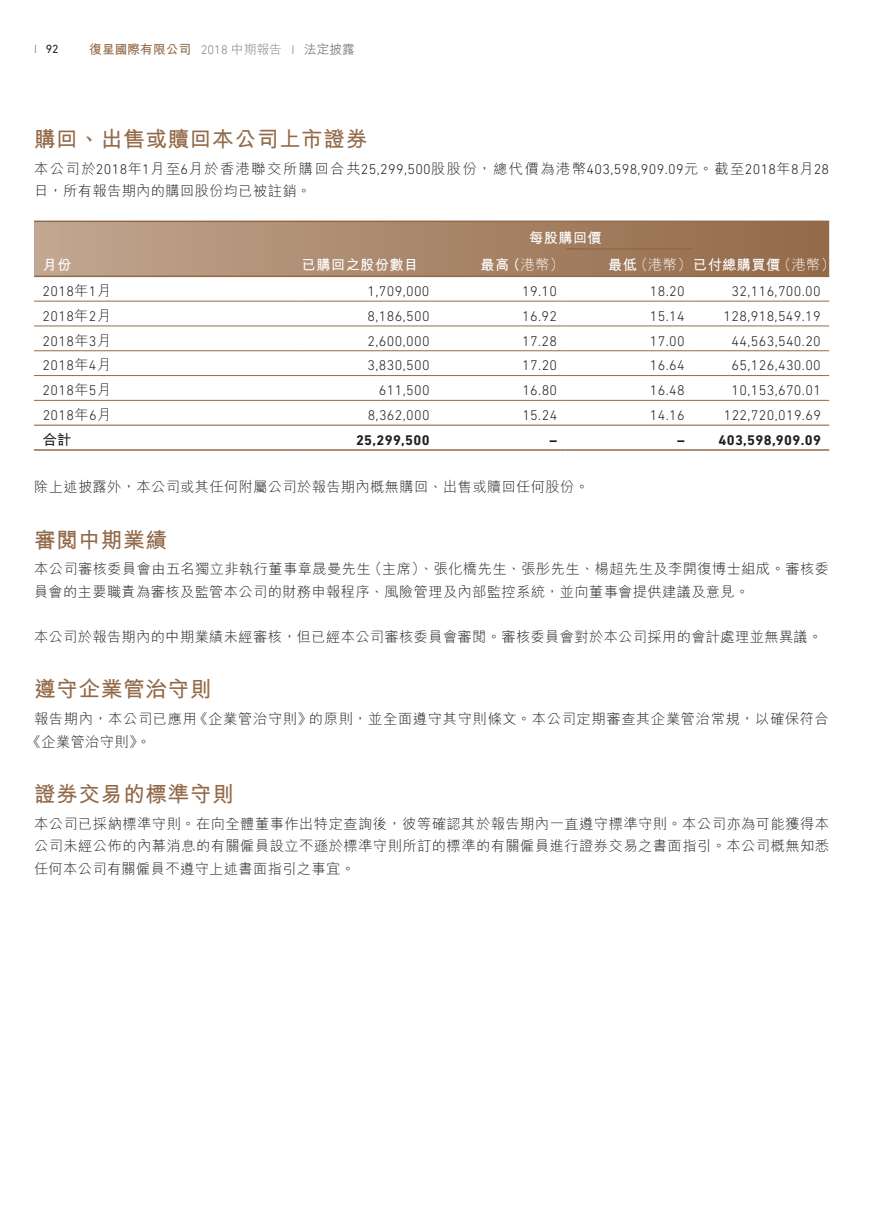
<style>
.page{position:relative;width:893px;height:1212px;background:#fff}
.page>*{position:absolute;margin:0;border:0;box-sizing:border-box;transform-origin:0 0}
.t1{font:700 21.75px "M Hei HK";letter-spacing:.025em;color:#936a49}
.t2{font:300 14.25px/22.5px "M Hei HK";letter-spacing:.025em;color:#231f20}
.t3{font:300 14.25px "DIN Next LT Pro";letter-spacing:.025em;color:#231f20}
.t4{font:300 14.25px/22.5px "M Hei HK";letter-spacing:.045em;color:#231f20}
.t5{font:700 14.25px/27.5px "M Hei HK";letter-spacing:.025em;color:#fff}
.t6{font:700 14.25px "DIN Next LT Pro";letter-spacing:.025em;color:#231f20}
.t7{font:700 14.25px "M Hei HK";color:#231f20}
.t8{font:700 12.75px "M Hei HK";color:#936a49}
.t9{font:12px "DIN Next LT Pro";color:#231f20}
.s1{font-weight:300;color:#936a49}
.s2{font-family:"DIN Next LT Pro";font-weight:300;color:#808285}
.s3{font-weight:300;color:#808285}
.s4{font-weight:500;color:#808285}
.s5{font-family:"M Hei HK"}
.s6{font-weight:300}
</style>
<div class="page">
<svg style="left:34px;top:222px;width:795px;height:54px;background:#a9876a"></svg>
<hr style="left:566px;top:248px;width:127px;height:2px;background:#936a49">
<hr style="left:34px;top:301px;width:268px;height:1px;background:#936a49">
<hr style="left:302px;top:301px;width:136px;height:1px;background:#936a49">
<hr style="left:438px;top:301px;width:128px;height:1px;background:#936a49">
<hr style="left:566px;top:301px;width:127px;height:1px;background:#936a49">
<hr style="left:693px;top:301px;width:136px;height:1px;background:#936a49">
<hr style="left:34px;top:326px;width:268px;height:1px;background:#936a49">
<hr style="left:302px;top:326px;width:136px;height:1px;background:#936a49">
<hr style="left:438px;top:326px;width:128px;height:1px;background:#936a49">
<hr style="left:566px;top:326px;width:127px;height:1px;background:#936a49">
<hr style="left:693px;top:326px;width:136px;height:1px;background:#936a49">
<hr style="left:34px;top:350px;width:268px;height:1px;background:#936a49">
<hr style="left:302px;top:350px;width:136px;height:1px;background:#936a49">
<hr style="left:438px;top:350px;width:128px;height:1px;background:#936a49">
<hr style="left:566px;top:350px;width:127px;height:1px;background:#936a49">
<hr style="left:693px;top:350px;width:136px;height:1px;background:#936a49">
<hr style="left:34px;top:375px;width:268px;height:1px;background:#936a49">
<hr style="left:302px;top:375px;width:136px;height:1px;background:#936a49">
<hr style="left:438px;top:375px;width:128px;height:1px;background:#936a49">
<hr style="left:566px;top:375px;width:127px;height:1px;background:#936a49">
<hr style="left:693px;top:375px;width:136px;height:1px;background:#936a49">
<hr style="left:34px;top:221px;width:268px;height:1px;background:#936a49">
<hr style="left:302px;top:221px;width:136px;height:1px;background:#936a49">
<hr style="left:438px;top:221px;width:128px;height:1px;background:#936a49">
<hr style="left:566px;top:221px;width:127px;height:1px;background:#936a49">
<hr style="left:693px;top:221px;width:136px;height:1px;background:#936a49">
<hr style="left:34px;top:276px;width:268px;height:1px;background:#936a49">
<hr style="left:302px;top:276px;width:136px;height:1px;background:#936a49">
<hr style="left:438px;top:276px;width:128px;height:1px;background:#936a49">
<hr style="left:566px;top:276px;width:127px;height:1px;background:#936a49">
<hr style="left:693px;top:276px;width:136px;height:1px;background:#936a49">
<hr style="left:34px;top:400px;width:268px;height:1px;background:#936a49">
<hr style="left:302px;top:400px;width:136px;height:1px;background:#936a49">
<hr style="left:438px;top:400px;width:128px;height:1px;background:#936a49">
<hr style="left:566px;top:400px;width:127px;height:1px;background:#936a49">
<hr style="left:693px;top:400px;width:136px;height:1px;background:#936a49">
<hr style="left:34px;top:425px;width:268px;height:1px;background:#936a49">
<hr style="left:302px;top:425px;width:136px;height:1px;background:#936a49">
<hr style="left:438px;top:425px;width:128px;height:1px;background:#936a49">
<hr style="left:566px;top:425px;width:127px;height:1px;background:#936a49">
<hr style="left:693px;top:425px;width:136px;height:1px;background:#936a49">
<hr style="left:34px;top:449px;width:268px;height:2px;background:#936a49">
<hr style="left:302px;top:449px;width:136px;height:2px;background:#936a49">
<hr style="left:438px;top:449px;width:128px;height:2px;background:#936a49">
<hr style="left:566px;top:449px;width:127px;height:2px;background:#936a49">
<hr style="left:693px;top:449px;width:136px;height:2px;background:#936a49">
<p class="t9" style="left:34px;top:42px;width:26px"><span class="s1">I</span> 92</p>
<p class="t8" style="left:89px;top:40px;width:267px">復星國際有限公司 <span class="s2">2018</span> <span class="s3">中期報告</span> <span class="s2">I</span> <span class="s4">法定披露</span></p>
<h1 class="t1" style="left:34px;top:123px;width:335px">購回、出售或贖回本公司上市證券</h1>
<p class="t3" style="left:34px;top:161px;width:797px"><span class="s5">本公司於</span>2018<span class="s5">年</span>1<span class="s5">月至</span>6<span class="s5">月於香港聯交所購回合共</span>25,299,500<span class="s5">股股份，總代價為港幣</span>403,598,909.09<span class="s5">元。截至</span>2018<span class="s5">年</span>8<span class="s5">月</span>28</p>
<p class="t2" style="left:34px;top:179px;width:279px">日，所有報告期內的購回股份均已被註銷。</p>
<p class="t5" style="left:43px;top:250px;width:30px">月份</p>
<p class="t5" style="left:302px;top:250px;width:118px">已購回之股份數目</p>
<p class="t5" style="left:480px;top:223px;width:123px;text-indent:49px">每股購回價最高（<span class="s6">港幣）</span></p>
<p class="t5" style="left:608px;top:250px;width:229px">最低<span class="s6">（港幣）</span>已付總購買價<span class="s6">（港幣）</span></p>
<p class="t3" style="left:43px;top:283px;width:70px">2018<span class="s5">年</span>1<span class="s5">月</span></p>
<p class="t3" style="left:368px;top:283px;width:63px">1,709,000</p>
<p class="t3" style="left:522px;top:283px;width:36px">19.10</p>
<p class="t3" style="left:650px;top:283px;width:36px">18.20</p>
<p class="t3" style="left:731px;top:283px;width:91px">32,116,700.00</p>
<p class="t3" style="left:43px;top:308px;width:70px">2018<span class="s5">年</span>2<span class="s5">月</span></p>
<p class="t3" style="left:368px;top:308px;width:63px">8,186,500</p>
<p class="t3" style="left:522px;top:308px;width:36px">16.92</p>
<p class="t3" style="left:650px;top:308px;width:36px">15.14</p>
<p class="t3" style="left:724px;top:308px;width:99px">128,918,549.19</p>
<p class="t3" style="left:43px;top:332px;width:70px">2018<span class="s5">年</span>3<span class="s5">月</span></p>
<p class="t3" style="left:368px;top:332px;width:63px">2,600,000</p>
<p class="t3" style="left:522px;top:332px;width:36px">17.28</p>
<p class="t3" style="left:650px;top:332px;width:36px">17.00</p>
<p class="t3" style="left:732px;top:332px;width:91px">44,563,540.20</p>
<p class="t3" style="left:43px;top:357px;width:70px">2018<span class="s5">年</span>4<span class="s5">月</span></p>
<p class="t3" style="left:368px;top:357px;width:63px">3,830,500</p>
<p class="t3" style="left:522px;top:357px;width:36px">17.20</p>
<p class="t3" style="left:650px;top:357px;width:36px">16.64</p>
<p class="t3" style="left:732px;top:357px;width:91px">65,126,430.00</p>
<p class="t3" style="left:43px;top:382px;width:70px">2018<span class="s5">年</span>5<span class="s5">月</span></p>
<p class="t3" style="left:379px;top:382px;width:52px">611,500</p>
<p class="t3" style="left:522px;top:382px;width:36px">16.80</p>
<p class="t3" style="left:650px;top:382px;width:36px">16.48</p>
<p class="t3" style="left:732px;top:382px;width:91px">10,153,670.01</p>
<p class="t3" style="left:43px;top:407px;width:70px">2018<span class="s5">年</span>6<span class="s5">月</span></p>
<p class="t3" style="left:368px;top:407px;width:63px">8,362,000</p>
<p class="t3" style="left:522px;top:407px;width:36px">15.24</p>
<p class="t3" style="left:650px;top:407px;width:36px">14.16</p>
<p class="t3" style="left:724px;top:407px;width:99px">122,720,019.69</p>
<p class="t7" style="left:43px;top:429px;width:30px">合計</p>
<p class="t6" style="left:356px;top:432px;width:75px">25,299,500</p>
<p class="t6" style="left:550px;top:432px;width:9px">–</p>
<p class="t6" style="left:677px;top:432px;width:145px">– 403,598,909.09</p>
<p class="t2" style="left:34px;top:475px;width:556px">除上述披露外，本公司或其任何附屬公司於報告期內概無購回、出售或贖回任何股份。</p>
<h1 class="t1" style="left:34px;top:524px;width:135px">審閱中期業績</h1>
<p class="t2" style="left:34px;top:557px;width:796px">本公司審核委員會由五名獨立非執行董事章晟曼先生（主席）、張化橋先生、張彤先生、楊超先生及李開復博士組成。審核委員會的主要職責為審核及監管本公司的財務申報程序、風險管理及內部監控系統，並向董事會提供建議及意見。</p>
<p class="t2" style="left:34px;top:625px;width:790px">本公司於報告期內的中期業績未經審核，但已經本公司審核委員會審閱。審核委員會對於本公司採用的會計處理並無異議。</p>
<h1 class="t1" style="left:34px;top:674px;width:179px">遵守企業管治守則</h1>
<p class="t4" style="left:27px;top:707px;width:804px;text-indent:7px">報告期內，本公司已應用《企業管治守則》的原則，並全面遵守其守則條文。本公司定期審查其企業管治常規，以確保符合《企業管治守則》。</p>
<h1 class="t1" style="left:34px;top:778px;width:201px">證券交易的標準守則</h1>
<p class="t2" style="left:34px;top:812px;width:797px;text-align:justify">本公司已採納標準守則。在向全體董事作出特定查詢後，彼等確認其於報告期內一直遵守標準守則。本公司亦為可能獲得本公司未經公佈的內幕消息的有關僱員設立不遜於標準守則所訂的標準的有關僱員進行證券交易之書面指引。本公司概無知悉任何本公司有關僱員不遵守上述書面指引之事宜。</p>
</div>
